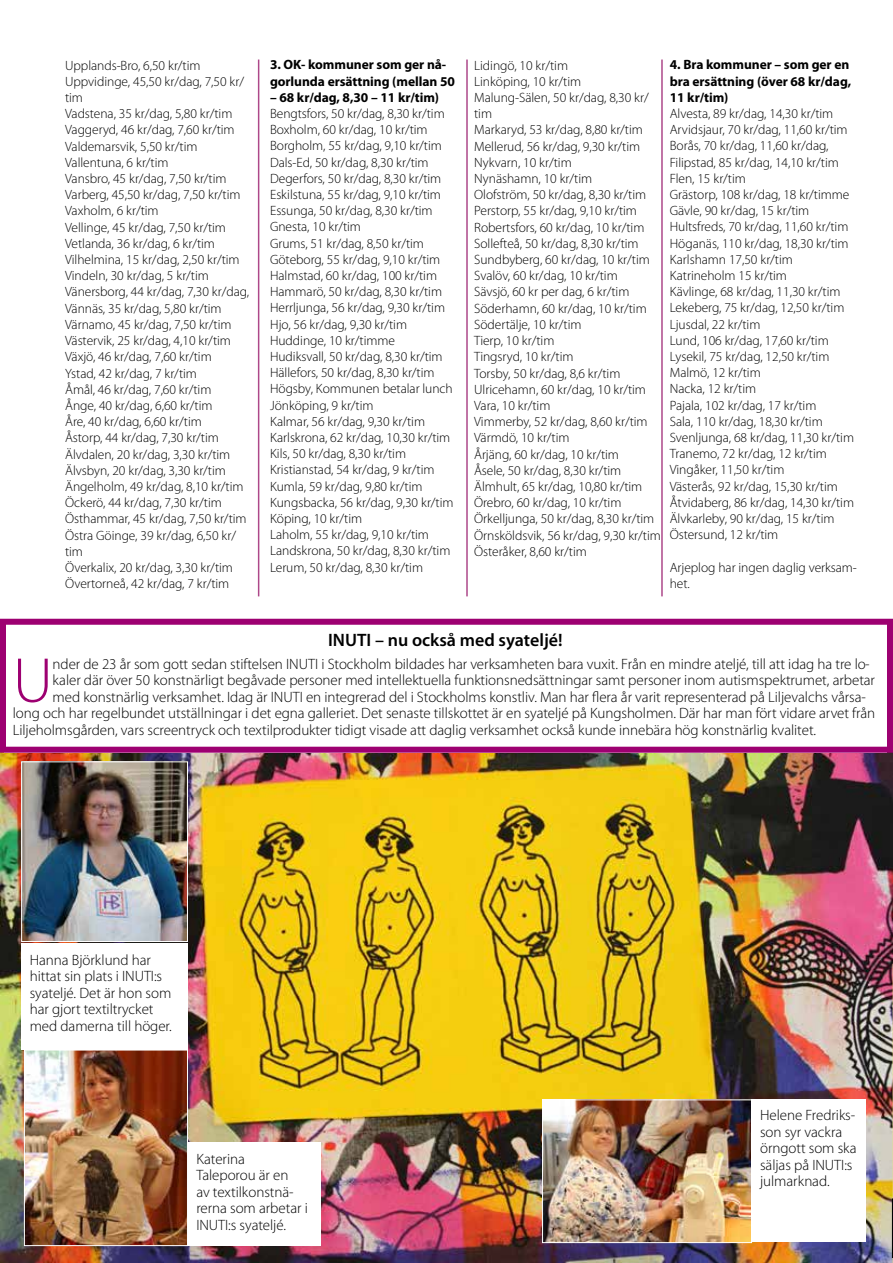
<style>
.page{position:relative;width:893px;height:1263px;background:#fff}
.page>*{position:absolute;margin:0;border:0;box-sizing:border-box;transform-origin:0 0}
.t1{font:300 63.9px "Myriad Pro";color:#9d0071}
.t2{font:600 18px "Myriad Pro";color:#000}
.t3{font:300 15px/16.5px "Myriad Pro";letter-spacing:-.005em;color:#000}
.t4{font:300 13.5px/16.2px "Myriad Pro";letter-spacing:-.005em;color:#000}
.t5{font:700 13.5px/16.2px "Myriad Pro";letter-spacing:-.005em;color:#000}
</style>
<div class="page">
<img style="left:0;top:753px;width:893px;height:510px">
<svg style="left:892px;top:964px;width:1px;height:299px"></svg>
<img style="left:26px;top:1052px;width:160px;height:192px">
<div style="left:24px;top:1050px;width:164px;height:196px;border:1px solid #fff"></div>
<img style="left:23px;top:763px;width:163px;height:177px">
<div style="left:21px;top:761px;width:167px;height:181px;border:1px solid #fff"></div>
<img style="left:544px;top:1101px;width:206px;height:140px">
<div style="left:542px;top:1099px;width:210px;height:144px;border:1px solid #fff"></div>
<div style="left:21px;top:943px;width:167px;height:107px;background:#fff"></div>
<div style="left:188px;top:1143px;width:133px;height:103px;background:#fff"></div>
<div style="left:752px;top:1099px;width:114px;height:142px;background:#fff"></div>
<div style="left:0;top:619px;width:893px;height:134px;border:6px solid #9d0071"></div>
<hr style="left:258px;top:60px;width:1px;height:536px;background:#ad4889">
<hr style="left:466px;top:60px;width:2px;height:536px;background:#ad4889">
<hr style="left:661px;top:60px;width:2px;height:536px;background:#ad4889">
<p class="t4" style="left:65px;top:57px;width:186px">Upplands-Bro, 6,50 kr/tim<br>Uppvidinge, 45,50 kr/dag, 7,50 kr/ tim<br>Vadstena, 35 kr/dag, 5,80 kr/tim<br>Vaggeryd, 46 kr/dag, 7,60 kr/tim<br>Valdemarsvik, 5,50 kr/tim<br>Vallentuna, 6 kr/tim<br>Vansbro, 45 kr/dag, 7,50 kr/tim<br>Varberg, 45,50 kr/dag, 7,50 kr/tim<br>Vaxholm, 6 kr/tim<br>Vellinge, 45 kr/dag, 7,50 kr/tim<br>Vetlanda, 36 kr/dag, 6 kr/tim<br>Vilhelmina, 15 kr/dag, 2,50 kr/tim<br>Vindeln, 30 kr/dag, 5 kr/tim<br>Vänersborg, 44 kr/dag, 7,30 kr/dag,<br>Vännäs, 35 kr/dag, 5,80 kr/tim<br>Värnamo, 45 kr/dag, 7,50 kr/tim<br>Västervik, 25 kr/dag, 4,10 kr/tim<br>Växjö, 46 kr/dag, 7,60 kr/tim<br>Ystad, 42 kr/dag, 7 kr/tim<br>Åmål, 46 kr/dag, 7,60 kr/tim<br>Ånge, 40 kr/dag, 6,60 kr/tim<br>Åre, 40 kr/dag, 6,60 kr/tim<br>Åstorp, 44 kr/dag, 7,30 kr/tim<br>Älvdalen, 20 kr/dag, 3,30 kr/tim<br>Älvsbyn, 20 kr/dag, 3,30 kr/tim<br>Ängelholm, 49 kr/dag, 8,10 kr/tim<br>Öckerö, 44 kr/dag, 7,30 kr/tim<br>Östhammar, 45 kr/dag, 7,50 kr/tim<br>Östra Göinge, 39 kr/dag, 6,50 kr/ tim<br>Överkalix, 20 kr/dag, 3,30 kr/tim<br>Övertorneå, 42 kr/dag, 7 kr/tim</p>
<p class="t5" style="left:270px;top:56px;width:186px">3. OK- kommuner som ger nå&shy;gorlunda ersättning (mellan 50</p>
<p class="t5" style="left:270px;top:89px;width:171px">– 68 kr/dag, 8,30 – 11 kr/tim)</p>
<p class="t4" style="left:270px;top:105px;width:185px">Bengtsfors, 50 kr/dag, 8,30 kr/tim<br>Boxholm, 60 kr/dag, 10 kr/tim<br>Borgholm, 55 kr/dag, 9,10 kr/tim<br>Dals-Ed, 50 kr/dag, 8,30 kr/tim<br>Degerfors, 50 kr/dag, 8,30 kr/tim<br>Eskilstuna, 55 kr/dag, 9,10 kr/tim<br>Essunga, 50 kr/dag, 8,30 kr/tim<br>Gnesta, 10 kr/tim<br>Grums, 51 kr/dag, 8,50 kr/tim<br>Göteborg, 55 kr/dag, 9,10 kr/tim<br>Halmstad, 60 kr/dag, 100 kr/tim<br>Hammarö, 50 kr/dag, 8,30 kr/tim<br>Herrljunga, 56 kr/dag, 9,30 kr/tim<br>Hjo, 56 kr/dag, 9,30 kr/tim<br>Huddinge, 10 kr/timme<br>Hudiksvall, 50 kr/dag, 8,30 kr/tim<br>Hällefors, 50 kr/dag, 8,30 kr/tim<br>Högsby, Kommunen betalar lunch<br>Jönköping, 9 kr/tim<br>Kalmar, 56 kr/dag, 9,30 kr/tim<br>Karlskrona, 62 kr/dag, 10,30 kr/tim<br>Kils, 50 kr/dag, 8,30 kr/tim<br>Kristianstad, 54 kr/dag, 9 kr/tim<br>Kumla, 59 kr/dag, 9,80 kr/tim<br>Kungsbacka, 56 kr/dag, 9,30 kr/tim<br>Köping, 10 kr/tim<br>Laholm, 55 kr/dag, 9,10 kr/tim<br>Landskrona, 50 kr/dag, 8,30 kr/tim<br>Lerum, 50 kr/dag, 8,30 kr/tim</p>
<p class="t4" style="left:474px;top:57px;width:188px">Lidingö, 10 kr/tim<br>Linköping, 10 kr/tim<br>Malung-Sälen, 50 kr/dag, 8,30 kr/ tim<br>Markaryd, 53 kr/dag, 8,80 kr/tim<br>Mellerud, 56 kr/dag, 9,30 kr/tim<br>Nykvarn, 10 kr/tim<br>Nynäshamn, 10 kr/tim<br>Olofström, 50 kr/dag, 8,30 kr/tim<br>Perstorp, 55 kr/dag, 9,10 kr/tim<br>Robertsfors, 60 kr/dag, 10 kr/tim<br>Sollefteå, 50 kr/dag, 8,30 kr/tim<br>Sundbyberg, 60 kr/dag, 10 kr/tim<br>Svalöv, 60 kr/dag, 10 kr/tim<br>Sävsjö, 60 kr per dag, 6 kr/tim<br>Söderhamn, 60 kr/dag, 10 kr/tim<br>Södertälje, 10 kr/tim<br>Tierp, 10 kr/tim<br>Tingsryd, 10 kr/tim<br>Torsby, 50 kr/dag, 8,6 kr/tim<br>Ulricehamn, 60 kr/dag, 10 kr/tim<br>Vara, 10 kr/tim<br>Vimmerby, 52 kr/dag, 8,60 kr/tim<br>Värmdö, 10 kr/tim<br>Årjäng, 60 kr/dag, 10 kr/tim<br>Åsele, 50 kr/dag, 8,30 kr/tim<br>Älmhult, 65 kr/dag, 10,80 kr/tim<br>Örebro, 60 kr/dag, 10 kr/tim<br>Örkelljunga, 50 kr/dag, 8,30 kr/tim<br>Örnsköldsvik, 56 kr/dag, 9,30 kr/tim<br>Österåker, 8,60 kr/tim</p>
<p class="t5" style="left:670px;top:56px;width:183px">4. Bra kommuner – som ger en bra ersättning (över 68 kr/dag,<br>11 kr/tim)</p>
<p class="t4" style="left:670px;top:105px;width:186px">Alvesta, 89 kr/dag, 14,30 kr/tim<br>Arvidsjaur, 70 kr/dag, 11,60 kr/tim<br>Borås, 70 kr/dag, 11,60 kr/dag,<br>Filipstad, 85 kr/dag, 14,10 kr/tim<br>Flen, 15 kr/tim<br>Grästorp, 108 kr/dag, 18 kr/timme<br>Gävle, 90 kr/dag, 15 kr/tim<br>Hultsfreds, 70 kr/dag, 11,60 kr/tim<br>Höganäs, 110 kr/dag, 18,30 kr/tim<br>Karlshamn 17,50 kr/tim<br>Katrineholm 15 kr/tim<br>Kävlinge, 68 kr/dag, 11,30 kr/tim<br>Lekeberg, 75 kr/dag, 12,50 kr/tim<br>Ljusdal, 22 kr/tim<br>Lund, 106 kr/dag, 17,60 kr/tim<br>Lysekil, 75 kr/dag, 12,50 kr/tim<br>Malmö, 12 kr/tim<br>Nacka, 12 kr/tim<br>Pajala, 102 kr/dag, 17 kr/tim<br>Sala, 110 kr/dag, 18,30 kr/tim<br>Svenljunga, 68 kr/dag, 11,30 kr/tim<br>Tranemo, 72 kr/dag, 12 kr/tim<br>Vingåker, 11,50 kr/tim<br>Västerås, 92 kr/dag, 15,30 kr/tim<br>Åtvidaberg, 86 kr/dag, 14,30 kr/tim<br>Älvkarleby, 90 kr/dag, 15 kr/tim<br>Östersund, 12 kr/tim</p>
<p class="t4" style="left:670px;top:559px;width:189px">Arjeplog har ingen daglig verksam&shy;het.</p>
<h2 class="t2" style="left:328px;top:628px;width:236px">INUTI – nu också med syateljé!</h2>
<h1 class="t1" style="left:13px;top:642px;width:42px">U</h1>
<p class="t3" style="left:53px;top:655px;width:818px">nder de 23 år som gott sedan stiftelsen INUTI i Stockholm bildades har verksamheten bara vuxit. Från en mindre ateljé, till att idag ha tre lo-</p>
<p class="t3" style="left:53px;top:672px;width:824px">kaler där över 50 konstnärligt begåvade personer med intellektuella funktionsnedsättningar samt personer inom autismspektrumet, arbetar</p>
<p class="t3" style="left:53px;top:688px;width:815px">med konstnärlig verksamhet. Idag är INUTI en integrerad del i Stockholms konstliv. Man har flera år varit representerad på Liljevalchs vårsa-</p>
<p class="t3" style="left:13px;top:705px;width:864px">long och har regelbundet utställningar i det egna galleriet. Det senaste tillskottet är en syateljé på Kungsholmen. Där har man fört vidare arvet från</p>
<p class="t3" style="left:13px;top:721px;width:805px">Liljeholmsgården, vars screentryck och textilprodukter tidigt visade att daglig verksamhet också kunde innebära hög konstnärlig kvalitet.</p>
<p class="t3" style="left:30px;top:951px;width:144px">Hanna Björklund har hittat sin plats i INUTI:s syateljé. Det är hon som har gjort textiltrycket med damerna till höger.</p>
<p class="t3" style="left:196px;top:1150px;width:113px">Katerina<br>Taleporou är en<br>av textilkonstnä&shy;rerna som arbetar i<br>INUTI:s syateljé.</p>
<p class="t3" style="left:760px;top:1107px;width:98px">Helene Fredriks&shy;son syr vackra örngott som ska säljas på INUTI:s julmarknad.</p>
</div>
